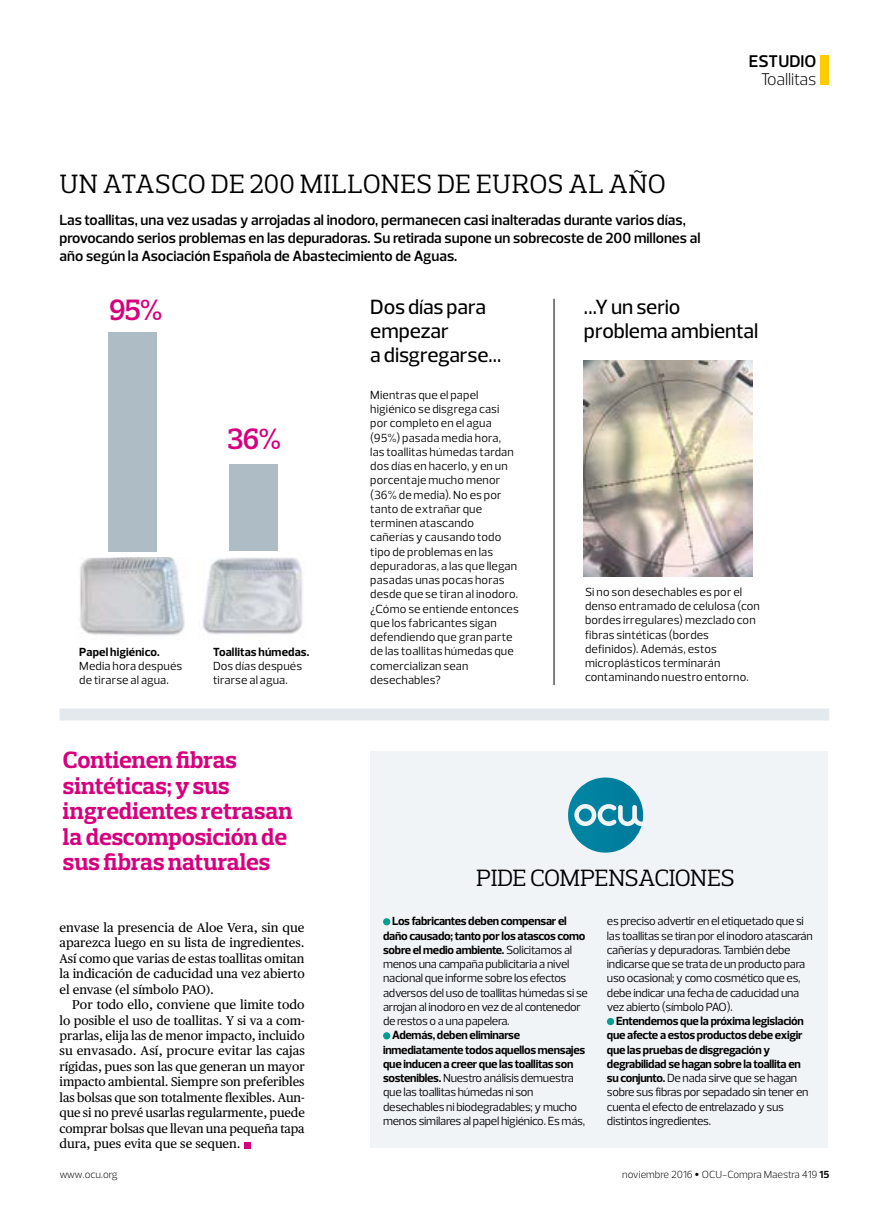
<style>
.page{position:relative;width:893px;height:1212px;background:#fff}
.page>*{position:absolute;margin:0;border:0;box-sizing:border-box;transform-origin:0 0}
.t1{font:600 30px "Prelo Slab";color:#d6007e}
.t2{font:27px "Prelo Slab";letter-spacing:.01em;color:#000}
.t3{font:700 24px/25.5px "Prelo Slab";letter-spacing:-.005em;color:#d6007e}
.t4{font:24px "Prelo Slab";letter-spacing:-.015em;color:#000}
.t5{font:500 21px/24px "Prelo";letter-spacing:-.005em;color:#000}
.t6{font:300 17.25px "Prelo";letter-spacing:-.01em;color:#000}
.t7{font:600 17.25px "Prelo";color:#000}
.t8{font:600 15px/18px "Prelo";color:#000}
.t9{font:12.75px/15.5px "Publico Text";color:#000;text-align:justify}
.t10{font:12px/14.2px "Prelo";letter-spacing:-.02em;color:#000}
.t11{font:12px/14.2px "Prelo";color:#000}
.t12{font:700 12px/14.2px "Prelo";letter-spacing:-.02em;color:#000}
.t13{font:700 12px "Prelo";letter-spacing:.01em;color:#000}
.t14{font:300 10.5px "Prelo";color:#000}
.t15{font:300 10.5px "Prelo";letter-spacing:-.04em;color:#000}
.s1{font-weight:700}
.s2{font-weight:400}
.s3{font-family:"Publico Text";font-weight:400}
</style>
<div class="page">
<svg style="left:244px;top:1142px;width:6px;height:6px"></svg>
<div style="left:60px;top:708px;width:769px;height:12px;background:#e3e9ec"></div>
<div style="left:109px;top:332px;width:48px;height:219px;background:#aebcc5"></div>
<div style="left:229px;top:465px;width:48px;height:86px;background:#aebcc5"></div>
<div style="left:370px;top:751px;width:458px;height:397px;background:#f1f4f6"></div>
<div style="left:383px;top:918px;width:7px;height:7px;background:#009e93;border-radius:50%"></div>
<div style="left:383px;top:1032px;width:7px;height:7px;background:#009e93;border-radius:50%"></div>
<div style="left:607px;top:1018px;width:7px;height:7px;background:#009e93;border-radius:50%"></div>
<svg style="left:568px;top:777px;width:75px;height:76px"></svg>
<hr style="left:554px;top:299px;width:1px;height:386px;background:#000">
<img style="left:79px;top:557px;width:106px;height:79px">
<img style="left:202px;top:557px;width:101px;height:77px">
<img style="left:584px;top:361px;width:168px;height:216px">
<div style="left:821px;top:55px;width:8px;height:30px;background:#fc0"></div>
<h2 class="t2" style="left:60px;top:167px;width:608px">UN ATASCO DE 200 MILLONES DE EUROS AL AÑO</h2>
<p class="t8" style="left:60px;top:211px;width:642px">Las toallitas, una vez usadas y arrojadas al inodoro, permanecen casi inalteradas durante varios días, provocando serios problemas en las depuradoras. Su retirada supone un sobrecoste de 200 millones al año según la Asociación Española de Abastecimiento de Aguas.</p>
<h3 class="t7" style="left:749px;top:51px;width:69px">ESTUDIO</h3>
<h3 class="t6" style="left:761px;top:69px;width:57px">Toallitas</h3>
<h1 class="t1" style="left:109px;top:292px;width:55px">95%</h1>
<h1 class="t1" style="left:228px;top:420px;width:55px">36%</h1>
<p class="t13" style="left:79px;top:644px;width:82px">Papel higiénico.</p>
<p class="t11" style="left:79px;top:659px;width:104px">Media hora después de tirarse al agua.</p>
<p class="t13" style="left:213px;top:644px;width:98px">Toallitas húmedas.</p>
<p class="t11" style="left:213px;top:659px;width:91px">Dos días después tirarse al agua.</p>
<h3 class="t3" style="left:63px;top:747px;width:231px">Contienen fibras sintéticas; y sus ingredientes retrasan la descomposición de sus fibras naturales</h3>
<p class="t9" style="left:60px;top:920px;width:247px">envase la presencia de Aloe Vera, sin que aparezca luego en su lista de ingredientes.<br>Así como que varias de estas toallitas omitan la indicación de caducidad una vez abierto el envase (el símbolo PAO).</p>
<p class="t9" style="left:60px;top:997px;width:247px;text-indent:13px">Por todo ello, conviene que limite todo lo posible el uso de toallitas. Y si va a com&shy;prarlas, elija las de menor impacto, incluido su envasado. Así, procure evitar las cajas rígidas, pues son las que generan un mayor impacto ambiental. Siempre son preferibles las bolsas que son totalmente flexibles. Aun&shy;que si no prevé usarlas regularmente, puede comprar bolsas que llevan una pequeña tapa dura, pues evita que se sequen.</p>
<h3 class="t5" style="left:370px;top:295px;width:132px">Dos días para empezar<br>a disgregarse...</h3>
<p class="t11" style="left:370px;top:388px;width:150px">Mientras que el papel higiénico se disgrega casi por completo en el agua (95%) pasada media hora,<br>las toallitas húmedas tardan dos días en hacerlo, y en un porcentaje mucho menor (36% de media). No es por tanto de extrañar que terminen atascando cañerías y causando todo tipo de problemas en las depuradoras, a las que llegan pasadas unas pocas horas desde que se tiran al inodoro. ¿Cómo se entiende entonces que los fabricantes sigan defendiendo que gran parte de las toallitas húmedas que comercializan sean desechables?</p>
<h3 class="t5" style="left:584px;top:295px;width:176px">...Y un serio problema ambiental</h3>
<p class="t11" style="left:585px;top:585px;width:176px">Si no son desechables es por el denso entramado de celulosa (con bordes irregulares) mezclado con fibras sintéticas (bordes definidos). Además, estos microplásticos terminarán contaminando nuestro entorno.</p>
<h3 class="t4" style="left:477px;top:863px;width:260px">PIDE COMPENSACIONES</h3>
<p class="t10" style="left:383px;top:914px;width:206px;text-indent:9px"><span class="s1">Los fabricantes deben compensar el daño causado; tanto por los atascos como sobre el medio ambiente.</span> Solicitamos al menos una campaña publicitaria a nivel nacional que informe sobre los efectos adversos del uso de toallitas húmedas si se arrojan al inodoro en vez de al contenedor de restos o a una papelera.</p>
<p class="t10" style="left:383px;top:1028px;width:204px;text-indent:9px"><span class="s1">Además, deben eliminarse inmediatamente todos aquellos mensajes que inducen a creer que las toallitas son sostenibles.</span> Nuestro análisis demuestra que las toallitas húmedas ni son desechables ni biodegradables; y mucho menos similares al papel higiénico. Es más,</p>
<p class="t10" style="left:607px;top:914px;width:207px">es preciso advertir en el etiquetado que si las toallitas se tiran por el inodoro atascarán cañerías y depuradoras. También debe indicarse que se trata de un producto para uso ocasional; y como cosmético que es, debe indicar una fecha de caducidad una vez abierto (símbolo PAO).</p>
<p class="t12" style="left:607px;top:1014px;width:203px;text-indent:9px">Entendemos que la próxima legislación que afecte a estos productos debe exigir que las pruebas de disgregación y degrabilidad se hagan sobre la toallita en su conjunto. <span class="s2">De nada sirve que se hagan sobre sus fibras por sepadado sin tener en cuenta el efecto de entrelazado y sus distintos ingredientes.</span></p>
<p class="t15" style="left:60px;top:1168px;width:60px">www.ocu.org</p>
<p class="t14" style="left:622px;top:1168px;width:209px">noviembre 2016 <span class="s3">•</span> OCU-Compra Maestra 419 <span class="s1">15</span></p>
</div>
